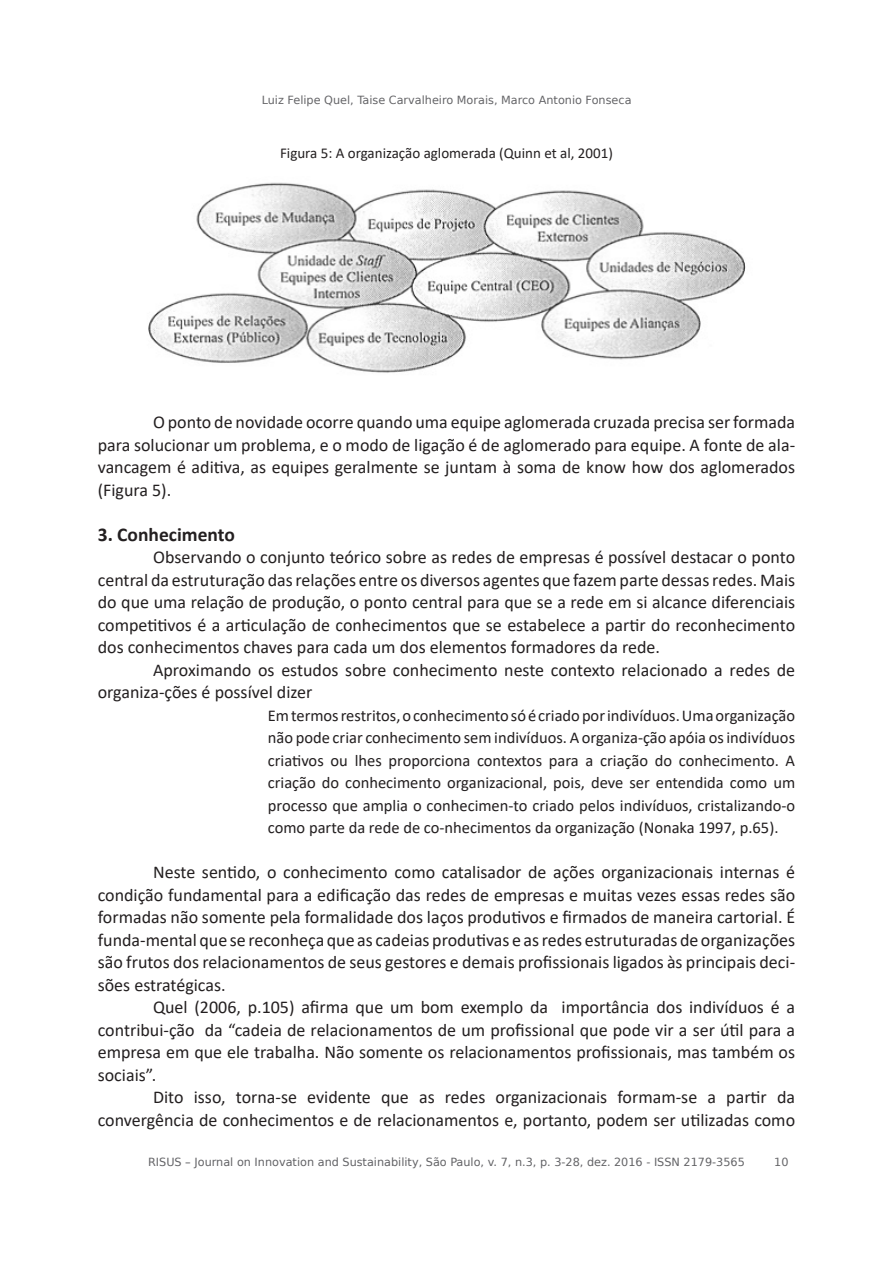
<style>
.page{position:relative;width:893px;height:1263px;background:#fff}
.page>*{position:absolute;margin:0;border:0;box-sizing:border-box;transform-origin:0 0}
.Corpo_texto{font:700 19.5px "Calibri";color:#231f20}
.Corpo_texto-2{font:18px/22.5px "Calibri";color:#231f20;text-align:justify}
.Corpo_texto-3{font:16.5px/22.5px "Calibri";color:#231f20;text-align:justify}
.Corpo_texto-4{font:15px "Calibri";color:#231f20}
.t1{font:11.25px "DejaVu Sans";color:#636366}
.t2{font:11.25px "DejaVu Sans";color:#656568}
</style>
<div class="page">
<img style="left:148px;top:182px;width:598px;height:191px">
<p class="t2" style="left:262px;top:90px;width:371px">Luiz Felipe Quel, Taise Carvalheiro Morais, Marco Antonio Fonseca</p>
<p class="Corpo_texto-4" style="left:280px;top:143px;width:334px">Figura 5: A organização aglomerada (Quinn et al, 2001)</p>
<p class="Corpo_texto-2" style="left:98px;top:410px;width:699px;text-indent:55px">O ponto de novidade ocorre quando uma equipe aglomerada cruzada precisa ser formada para solucionar um problema, e o modo de ligação é de aglomerado para equipe. A fonte de ala&shy;vancagem é aditiva, as equipes geralmente se juntam à soma de know how dos aglomerados (Figura 5).</p>
<p class="Corpo_texto" style="left:98px;top:520px;width:139px">3. Conhecimento</p>
<p class="Corpo_texto-2" style="left:98px;top:545px;width:699px;text-indent:55px">Observando o conjunto teórico sobre as redes de empresas é possível destacar o ponto central da estruturação das relações entre os diversos agentes que fazem parte dessas redes. Mais do que uma relação de produção, o ponto central para que se a rede em si alcance diferenciais competitivos é a articulação de conhecimentos que se estabelece a partir do reconhecimento dos conhecimentos chaves para cada um dos elementos formadores da rede.</p>
<p class="Corpo_texto-2" style="left:98px;top:658px;width:699px;text-indent:55px">Aproximando os estudos sobre conhecimento neste contexto relacionado a redes de organiza-ções é possível dizer</p>
<p class="Corpo_texto-3" style="left:268px;top:703px;width:529px">Em termos restritos, o conhecimento só é criado por indivíduos. Uma organização não pode criar conhecimento sem indivíduos. A organiza-ção apóia os indivíduos criativos ou lhes proporciona contextos para a criação do conhecimento. A criação do conhecimento organizacional, pois, deve ser entendida como um processo que amplia o conhecimen-to criado pelos indivíduos, cristalizando-o como parte da rede de co-nhecimentos da organização (Nonaka 1997, p.65).</p>
<p class="Corpo_texto-2" style="left:98px;top:860px;width:699px;text-indent:55px">Neste sentido, o conhecimento como catalisador de ações organizacionais internas é condição fundamental para a edificação das redes de empresas e muitas vezes essas redes são formadas não somente pela formalidade dos laços produtivos e firmados de maneira cartorial. É funda-mental que se reconheça que as cadeias produtivas e as redes estruturadas de organizações são frutos dos relacionamentos de seus gestores e demais profissionais ligados às principais deci&shy;sões estratégicas.</p>
<p class="Corpo_texto-2" style="left:98px;top:995px;width:699px;text-indent:55px">Quel (2006, p.105) afirma que um bom exemplo da importância dos indivíduos é a contribui-ção da “cadeia de relacionamentos de um profissional que pode vir a ser útil para a empresa em que ele trabalha. Não somente os relacionamentos profissionais, mas também os sociais”.</p>
<p class="Corpo_texto-2" style="left:98px;top:1085px;width:699px;text-align:right">Dito isso, torna-se evidente que as redes organizacionais formam-se a partir da convergência de conhecimentos e de relacionamentos e, portanto, podem ser utilizadas como</p>
<p class="t1" style="left:148px;top:1152px;width:598px">RISUS – Journal on Innovation and Sustainability, São Paulo, v. 7, n.3, p. 3-28, dez. 2016 - ISSN 2179-3565</p>
<p class="t2" style="left:774px;top:1152px;width:16px">10</p>
</div>
